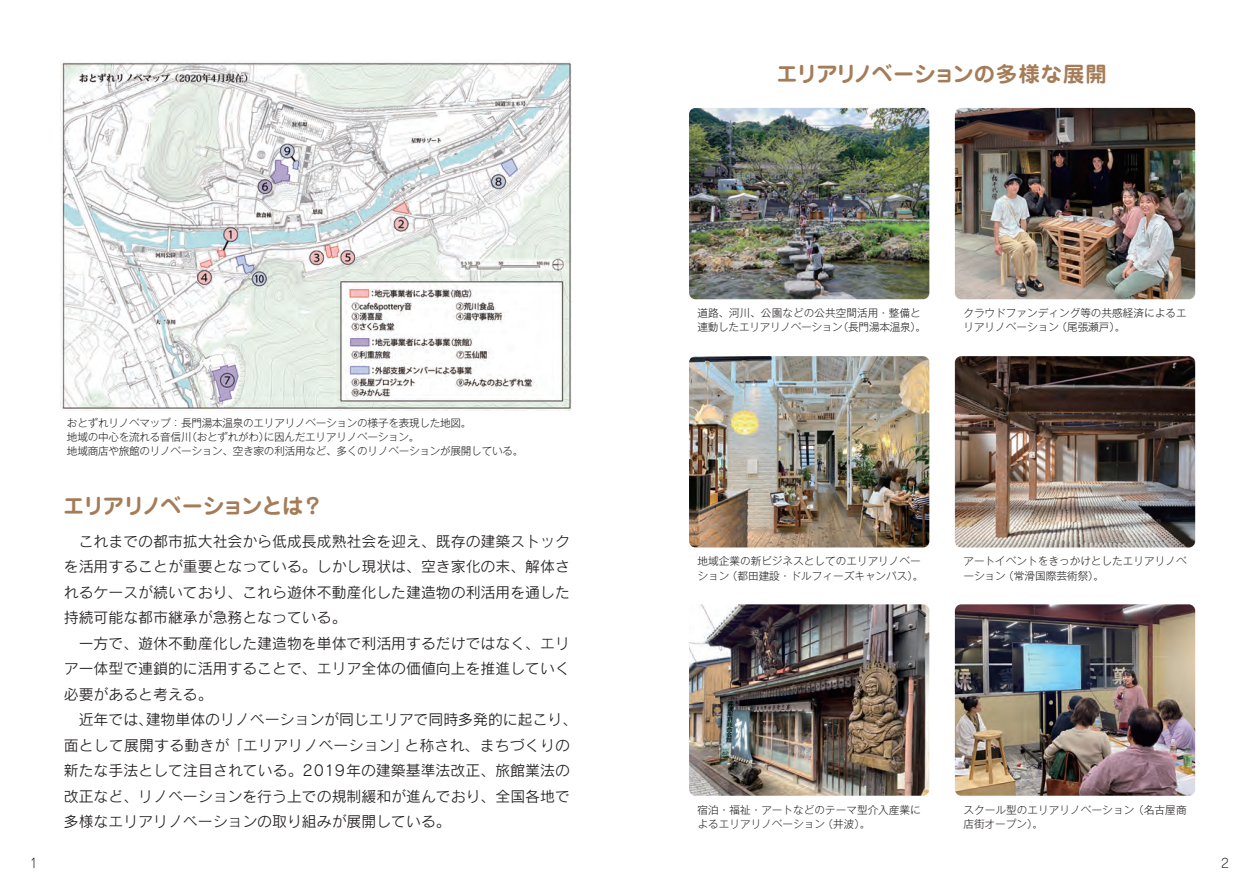
<style>
.page{position:relative;width:1259px;height:893px;background:#fff}
.page>*{position:absolute;margin:0;border:0;box-sizing:border-box;transform-origin:0 0}
.t1{font:700 21.3px "Jun 501 Pro";letter-spacing:-.015em;color:#a57c58}
.t2{font:700 21.3px "Jun 501 Pro";letter-spacing:-.05em;color:#a57c58}
.t3{font:14.85px/25.5px "Rodin Pro M";color:#231f20;text-align:justify}
.t4{font:300 12.75px "Jun 101 Pro";color:#231f20}
.t5{font:300 10.65px/14.4px "Gothic MB101 Pro";color:#231f20}
.t6{font:300 10.65px/14.4px "Gothic MB101 Pro";letter-spacing:-.025em;color:#231f20}
</style>
<div class="page">
<img style="left:955px;top:604px;width:240px;height:192px">
<img style="left:689px;top:604px;width:240px;height:192px">
<img style="left:689px;top:356px;width:240px;height:191px">
<img style="left:955px;top:108px;width:240px;height:191px">
<img style="left:955px;top:356px;width:240px;height:191px">
<img style="left:689px;top:108px;width:240px;height:191px">
<img style="left:61px;top:62px;width:510px;height:348px">
<p class="t1" style="left:776px;top:58px;width:332px">エリアリノベーションの多様な展開</p>
<p class="t6" style="left:67px;top:414px;width:406px">おとずれリノベマップ：長門湯本温泉のエリアリノベーションの様子を表現した地図。</p>
<p class="t6" style="left:67px;top:428px;width:354px">地域の中心を流れる音信川（おとずれがわ）に因んだエリアリノベーション。</p>
<p class="t6" style="left:67px;top:442px;width:458px">地域商店や旅館のリノベーション、空き家の利活用など、多くのリノベーションが展開している。</p>
<p class="t2" style="left:63px;top:489px;width:262px">エリアリノベーションとは？</p>
<p class="t3" style="left:64px;top:528px;width:507px;text-indent:15px">これまでの都市拡大社会から低成長成熟社会を迎え、既存の建築ストックを活用することが重要となっている。しかし現状は、空き家化の末、解体されるケースが続いており、これら遊休不動産化した建造物の利活用を通した持続可能な都市継承が急務となっている。</p>
<p class="t3" style="left:64px;top:630px;width:507px;text-indent:15px">一方で、遊休不動産化した建造物を単体で利活用するだけではなく、エリア一体型で連鎖的に活用することで、エリア全体の価値向上を推進していく必要があると考える。</p>
<p class="t3" style="left:64px;top:706px;width:515px;text-align:left;text-indent:15px">近年では、建物単体のリノベーションが同じエリアで同時多発的に起こり、面として展開する動きが「エリアリノベーション」と称され、まちづくりの新たな手法として注目されている。2019年の建築基準法改正、旅館業法の改正など、リノベーションを行う上での規制緩和が進んでおり、全国各地で多様なエリアリノベーションの取り組みが展開している。</p>
<p class="t6" style="left:697px;top:304px;width:230px">道路、河川、公園などの公共空間活用・整備と連動したエリアリノベーション（長門湯本温泉）。</p>
<p class="t5" style="left:963px;top:304px;width:225px">クラウドファンディング等の共感経済によるエリアリノベーション（尾張瀬戸）。</p>
<p class="t5" style="left:697px;top:553px;width:227px">地域企業の新ビジネスとしてのエリアリノベーション（都田建設・ドルフィーズキャンパス）。</p>
<p class="t5" style="left:963px;top:553px;width:225px">アートイベントをきっかけとしたエリアリノベーション（常滑国際芸術祭）。</p>
<p class="t5" style="left:697px;top:801px;width:225px">宿泊・福祉・アートなどのテーマ型介入産業によるエリアリノベーション（井波）。</p>
<p class="t5" style="left:963px;top:801px;width:225px">スクール型のエリアリノベーション（名古屋商店街オープン）。</p>
<p class="t4" style="left:30px;top:853px;width:10px">1</p>
<p class="t4" style="left:1221px;top:853px;width:10px">2</p>
</div>
